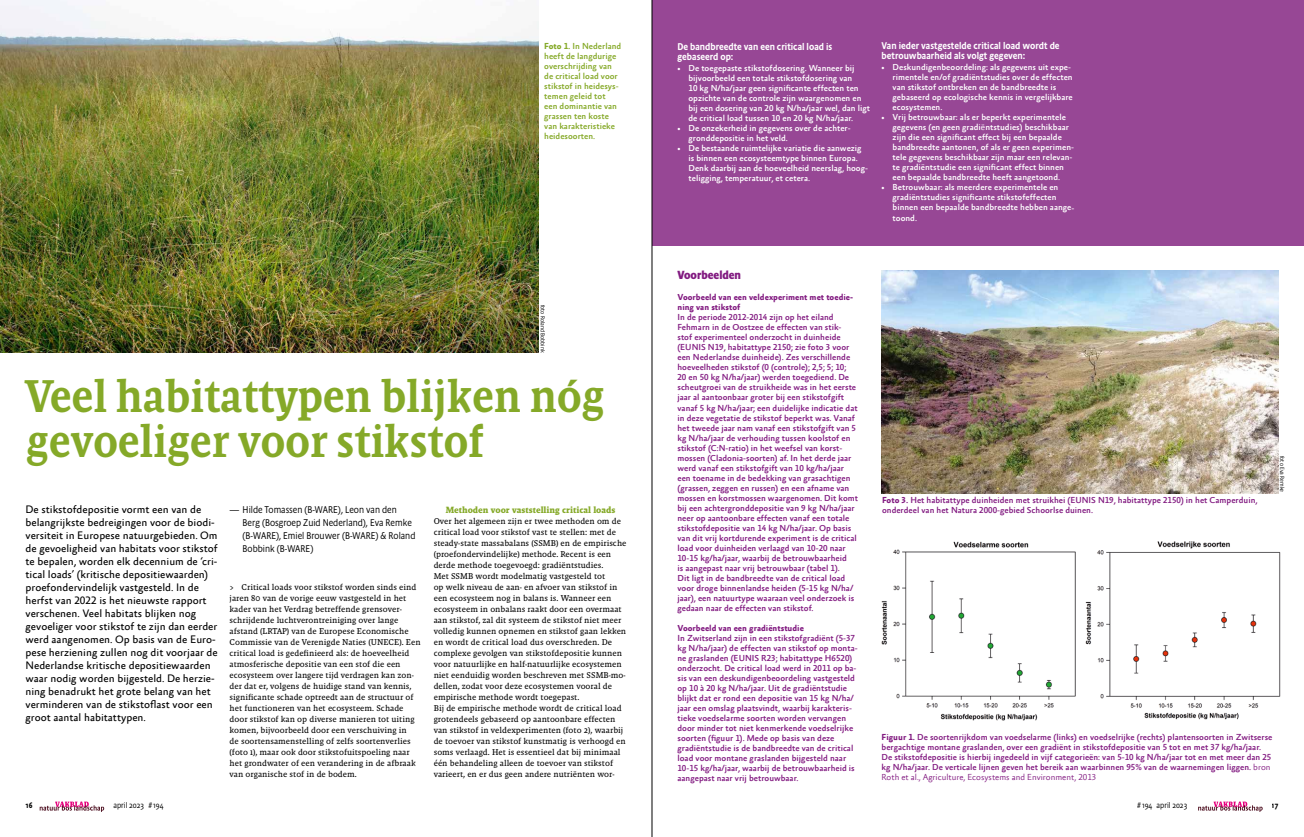
<style>
.page{position:relative;width:1304px;height:837px;background:#fff}
.page>*{position:absolute;margin:0;border:0;box-sizing:border-box;transform-origin:0 0}
.t1{font:500 46.6px/44.4px "Absara Headline Pro";letter-spacing:-.01em;color:#85a928}
.t2{font:700 12px "Absara Sans Headline Pro";color:#821b81}
.t3{font:11px/13px "Absara Sans Offc Pro";color:#000}
.t4{font:300 10px/13px "Absara Sans Headline Pro";color:#000}
.t5{font:500 10px/10px "Absara Sans Headline Pro";color:#fff}
.t6{font:700 9.2px "Malaga OT";color:#85a928}
.t7{font:500 8.8px/10px "Absara Sans Offc Pro";color:#821b81}
.t8{font:500 8.8px/10px "Absara Sans Offc Pro";color:#fff}
.t9{font:500 8.8px/10px "Absara Sans Offc Pro";color:#85a928}
.t10{font:700 8.8px/10px "Absara Sans Offc Pro";color:#821b81}
.t11{font:8.6px/11px "Malaga OT";color:#000}
.t12{font:300 8.3px "Absara Sans Headline Pro";color:#000}
.t13{font:500 8.3px "Absara Sans Headline Pro";color:#000}
.t14{font:300 6px "Absara Sans Headline Pro";color:#000}
.s1{font-weight:700}
.s2{font-family:"Calibri";font-weight:400}
.s3{font-weight:300}
</style>
<div class="page">
<div style="left:652px;top:0;width:652px;height:245px;background:#974795"></div>
<img style="left:0;top:0;width:539px;height:352px">
<img style="left:881px;top:541px;width:400px;height:180px">
<img style="left:882px;top:270px;width:396px;height:223px">
<svg style="left:40px;top:801px;width:64px;height:10px"></svg>
<svg style="left:1198px;top:801px;width:65px;height:10px"></svg>
<hr style="left:652px;top:0;width:1px;height:836px;background:#000">
<p class="t9" style="left:544px;top:41px;width:78px"><span class="s1">Foto 1.</span> In Nederland heeft de langdurige overschrijding van de critical load voor stikstof in heidesys&shy;temen geleid tot<br>een dominantie van grassen ten koste van karakteristieke heidesoorten.</p>
<p class="t14" style="left:547px;top:304px;width:49px;rotate:90deg">foto Roland Bobbink</p>
<h1 class="t1" style="left:26px;top:374px;width:580px">Veel habitattypen blijken nóg gevoeliger voor stikstof</h1>
<p class="t3" style="left:26px;top:503px;width:194px">De stikstofdepositie vormt een van de belangrijkste bedreigingen voor de biodi&shy;versiteit in Europese natuurgebieden. Om de gevoeligheid van habitats voor stikstof te bepalen, worden elk decennium de ‘cri&shy;tical loads’ (kritische depositiewaarden) proefondervindelijk vastgesteld. In de herfst van 2022 is het nieuwste rapport verschenen. Veel habitats blijken nog gevoeliger voor stikstof te zijn dan eerder werd aangenomen. Op basis van de Euro&shy;pese herziening zullen nog dit voorjaar de Nederlandse kritische depositiewaarden waar nodig worden bijgesteld. De herzie&shy;ning benadrukt het grote belang van het verminderen van de stikstoflast voor een groot aantal habitattypen.</p>
<p class="t4" style="left:243px;top:503px;width:174px;text-indent:-13px">— Hilde Tomassen (B-WARE), Leon van den Berg (Bosgroep Zuid Nederland), Eva Remke (B-WARE), Emiel Brouwer (B-WARE) &amp; Roland Bobbink (B-WARE)</p>
<p class="t11" style="left:230px;top:581px;width:192px">&gt; Critical loads voor stikstof worden sinds eind jaren 80 van de vorige eeuw vastgesteld in het kader van het Verdrag betreffende grensover&shy;schrijdende luchtverontreiniging over lange afstand (LRTAP) van de Europese Economische Commissie van de Verenigde Naties (UNECE). Een critical load is gedefinieerd als: de hoeveelheid atmosferische depositie van een stof die een ecosysteem over langere tijd verdragen kan zon&shy;der dat er, volgens de huidige stand van kennis, significante schade optreedt aan de structuur of het functioneren van het ecosysteem. Schade door stikstof kan op diverse manieren tot uiting komen, bijvoorbeeld door een verschuiving in<br>de soortensamenstelling of zelfs soortenverlies (foto 1), maar ook door stikstofuitspoeling naar het grondwater of een verandering in de afbraak van organische stof in de bodem.</p>
<p class="t6" style="left:446px;top:504px;width:171px">Methoden voor vaststelling critical loads</p>
<p class="t11" style="left:434px;top:515px;width:194px">Over het algemeen zijn er twee methoden om de critical load voor stikstof vast te stellen: met de steady-state massabalans (SSMB) en de empirische (proefondervindelijke) methode. Recent is een derde methode toegevoegd: gradiëntstudies.<br>Met SSMB wordt modelmatig vastgesteld tot<br>op welk niveau de aan- en afvoer van stikstof in een ecosysteem nog in balans is. Wanneer een ecosysteem in onbalans raakt door een overmaat aan stikstof, zal dit systeem de stikstof niet meer volledig kunnen opnemen en stikstof gaan lekken en wordt de critical load dus overschreden. De complexe gevolgen van stikstofdepositie kunnen voor natuurlijke en half-natuurlijke ecosystemen niet eenduidig worden beschreven met SSMB-mo&shy;dellen, zodat voor deze ecosystemen vooral de empirische methode wordt toegepast.<br>Bij de empirische methode wordt de critical load grotendeels gebaseerd op aantoonbare effecten van stikstof in veldexperimenten (foto 2), waarbij de toevoer van stikstof kunstmatig is verhoogd en soms verlaagd. Het is essentieel dat bij minimaal één behandeling alleen de toevoer van stikstof varieert, en er dus geen andere nutriënten wor-</p>
<p class="t5" style="left:677px;top:41px;width:156px">De bandbreedte van een critical load is gebaseerd op:</p>
<p class="t8" style="left:688px;top:63px;width:183px;text-indent:-11px">• De toegepaste stikstofdosering. Wanneer bij bijvoorbeeld een totale stikstofdosering van<br>10 kg N/ha/jaar geen significante effecten ten opzichte van de controle zijn waargenomen en bij een dosering van 20 kg N/ha/jaar wel, dan ligt de critical load tussen 10 en 20 kg N/ha/jaar.</p>
<p class="t8" style="left:688px;top:123px;width:164px;text-indent:-11px">• De onzekerheid in gegevens over de achter&shy;gronddepositie in het veld.</p>
<p class="t8" style="left:688px;top:143px;width:181px;text-indent:-11px">• De bestaande ruimtelijke variatie die aanwezig is binnen een ecosysteemtype binnen Europa.<br>Denk daarbij aan de hoeveelheid neerslag, hoog&shy;teligging, temperatuur, et cetera.</p>
<p class="t5" style="left:882px;top:41px;width:180px">Van ieder vastgestelde critical load wordt de betrouwbaarheid als volgt gegeven:</p>
<p class="t8" style="left:893px;top:63px;width:182px;text-indent:-11px">• Deskundigenbeoordeling: als gegevens uit expe&shy;rimentele en/of gradiëntstudies over de effecten van stikstof ontbreken en de bandbreedte is gebaseerd op ecologische kennis in vergelijkbare ecosystemen.</p>
<p class="t8" style="left:893px;top:113px;width:183px;text-indent:-11px">• Vrij betrouwbaar: als er beperkt experimentele gegevens (en geen gradi<span class="s2">ë</span>ntstudies) beschikbaar zijn die een significant effect bij een bepaalde bandbreedte aantonen, of als er geen experimen&shy;tele gegevens beschikbaar zijn maar een relevan&shy;te gradiëntstudie een significant effect binnen een bepaalde bandbreedte heeft aangetoond.</p>
<p class="t8" style="left:893px;top:183px;width:183px;text-indent:-11px">• Betrouwbaar: als meerdere experimentele en gradiëntstudies significante stikstofeffecten binnen een bepaalde bandbreedte hebben aange&shy;toond.</p>
<h2 class="t2" style="left:677px;top:268px;width:65px">Voorbeelden</h2>
<p class="t10" style="left:677px;top:293px;width:177px">Voorbeeld van een veldexperiment met toedie&shy;ning van stikstof</p>
<p class="t7" style="left:677px;top:313px;width:182px">In de periode 2012-2014 zijn op het eiland Fehmarn in de Oostzee de effecten van stik&shy;stof experimenteel onderzocht in duinheide (EUNIS N19, habitattype 2150; zie foto 3 voor een Nederlandse duinheide). Zes verschillende hoeveelheden stikstof (0 (controle); 2,5; 5; 10;<br>20 en 50 kg N/ha/jaar) werden toegediend. De scheutgroei van de struikheide was in het eerste jaar al aantoonbaar groter bij een stikstofgift vanaf 5 kg N/ha/jaar; een duidelijke indicatie dat in deze vegetatie de stikstof beperkt was. Vanaf het tweede jaar nam vanaf een stikstofgift van 5 kg N/ha/jaar de verhouding tussen koolstof en stikstof (C:N-ratio) in het weefsel van korst&shy;mossen (Cladonia-soorten) af. In het derde jaar werd vanaf een stikstofgift van 10 kg/ha/jaar een toename in de bedekking van grasachtigen (grassen, zeggen en russen) en een afname van mossen en korstmossen waargenomen. Dit komt bij een achtergronddepositie van 9 kg N/ha/jaar neer op aantoonbare effecten vanaf een totale stikstofdepositie van 14 kg N/ha/jaar. Op basis van dit vrij kortdurende experiment is de critical load voor duinheiden verlaagd van 10-20 naar 10-15 kg/ha/jaar, waarbij de betrouwbaarheid<br>is aangepast naar vrij betrouwbaar (tabel 1).<br>Dit ligt in de bandbreedte van de critical load voor droge binnenlandse heiden (5-15 kg N/ha/ jaar), een natuurtype waaraan veel onderzoek is gedaan naar de effecten van stikstof.</p>
<p class="t10" style="left:677px;top:623px;width:128px">Voorbeeld van een gradiëntstudie</p>
<p class="t7" style="left:677px;top:633px;width:182px">In Zwitserland zijn in een stikstofgradiënt (5-37 kg N/ha/jaar) de effecten van stikstof op monta&shy;ne graslanden (EUNIS R23; habitattype H6520) onderzocht. De critical load werd in 2011 op ba&shy;sis van een deskundigenbeoordeling vastgesteld op 10 à 20 kg N/ha/jaar. Uit de gradiëntstudie blijkt dat er rond een depositie van 15 kg N/ha/ jaar een omslag plaatsvindt, waarbij karakteris&shy;tieke voedselarme soorten worden vervangen door minder tot niet kenmerkende voedselrijke soorten (figuur 1). Mede op basis van deze gradiëntstudie is de bandbreedte van de critical load voor montane graslanden bijgesteld naar 10-15 kg/ha/jaar, waarbij de betrouwbaarheid is aangepast naar vrij betrouwbaar.</p>
<p class="t7" style="left:882px;top:495px;width:377px"><span class="s1">Foto 3.</span> Het habitattype duinheiden met struikhei (EUNIS N19, habitattype 2150) in het Camperduin, onderdeel van het Natura 2000-gebied Schoorlse duinen.</p>
<p class="t14" style="left:1286px;top:455px;width:38px;rotate:90deg">foto Eva Remke</p>
<p class="t7" style="left:882px;top:732px;width:392px"><span class="s1">Figuur 1.</span> De soortenrijkdom van voedselarme (links) en voedselrijke (rechts) plantensoorten in Zwitserse bergachtige montane graslanden, over een gradiënt in stikstofdepositie van 5 tot en met 37 kg/ha/jaar.<br>De stikstofdepositie is hierbij ingedeeld in vijf categorieën: van 5-10 kg N/ha/jaar tot en met meer dan 25 kg N/ha/jaar. De verticale lijnen geven het bereik aan waarbinnen 95% van de waarnemingen liggen. <span class="s3">bron Roth et al., Agriculture, Ecosystems and Environment, 2013</span></p>
<p class="t13" style="left:26px;top:799px;width:8px">16</p>
<p class="t12" style="left:113px;top:799px;width:52px">april 2023 # 194</p>
<p class="t12" style="left:1137px;top:799px;width:52px"># 194 april 2023</p>
<p class="t13" style="left:1272px;top:799px;width:8px">17</p>
</div>
